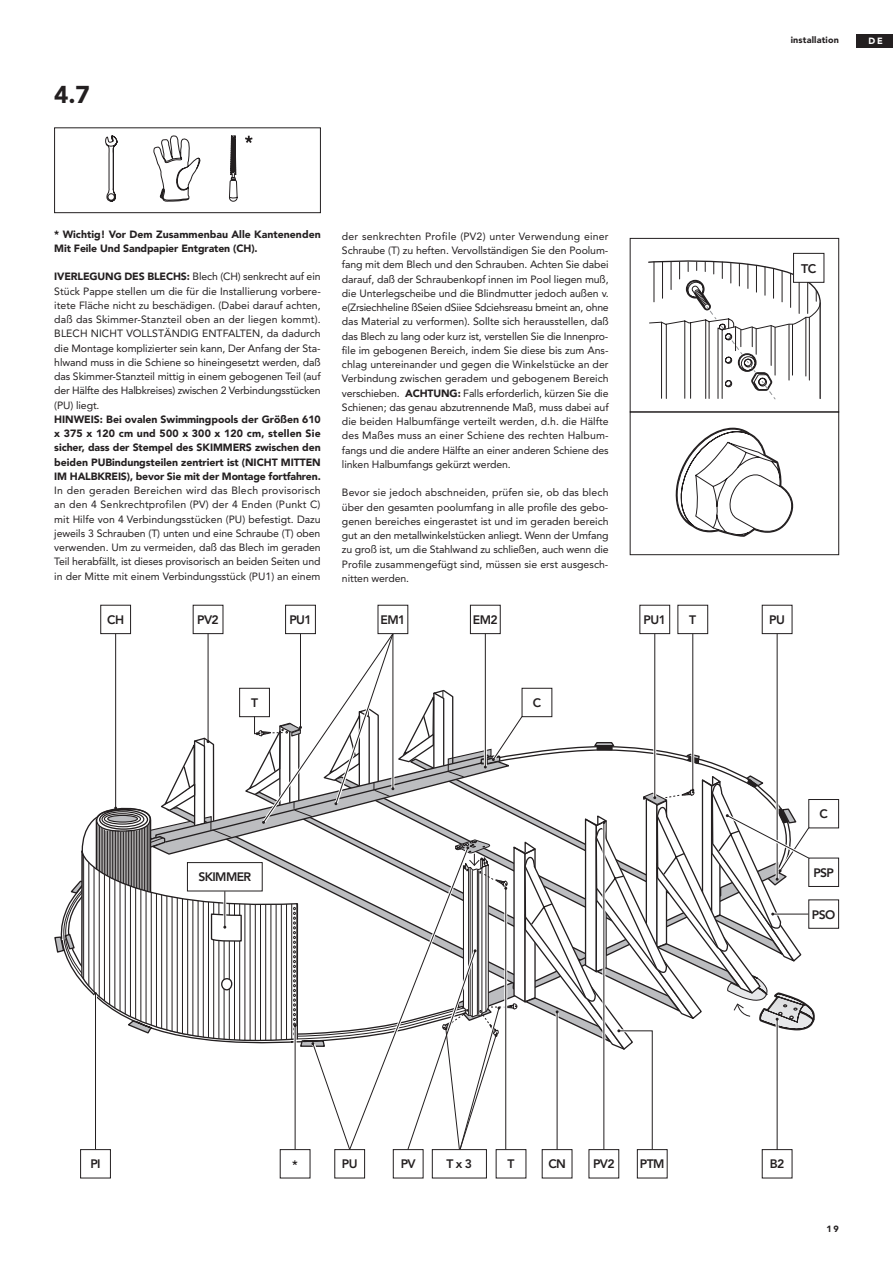
<style>
.page{position:relative;width:893px;height:1263px;background:#fff}
.page>*{position:absolute;margin:0;border:0;box-sizing:border-box;transform-origin:0 0}
.t1{font:900 24.15px "Avenir";color:#231f20}
.t2{font:800 12.45px "Avenir";color:#231f20}
.t3{font:800 12.15px "Avenir";letter-spacing:-.05em;color:#231f20}
.t4{font:10.5px/14.2px "Avenir";letter-spacing:-.01em;color:#231f20;text-align:justify}
.t5{font:900 10.5px/14.2px "Avenir";letter-spacing:-.01em;color:#231f20}
.t6{font:900 9px "Avenir";letter-spacing:.02em;color:#231f20}
.t7{font:900 9px "Avenir";color:#fff}
.s1{font-weight:900}
</style>
<div class="page">
<div style="left:857px;top:34px;width:36px;height:13px;background:#231f20"></div>
<div style="left:100px;top:605px;width:31px;height:29px;border:1px solid #231f20"></div>
<div style="left:285px;top:605px;width:31px;height:29px;border:1px solid #231f20"></div>
<div style="left:393px;top:1149px;width:30px;height:29px;border:1px solid #231f20"></div>
<div style="left:334px;top:1149px;width:31px;height:29px;border:1px solid #231f20"></div>
<div style="left:80px;top:1149px;width:31px;height:29px;border:1px solid #231f20"></div>
<div style="left:637px;top:1149px;width:30px;height:29px;border:1px solid #231f20"></div>
<div style="left:808px;top:799px;width:31px;height:29px;border:1px solid #231f20"></div>
<div style="left:808px;top:858px;width:31px;height:29px;border:1px solid #231f20"></div>
<div style="left:808px;top:899px;width:31px;height:30px;border:1px solid #231f20"></div>
<div style="left:470px;top:605px;width:31px;height:29px;border:1px solid #231f20"></div>
<div style="left:639px;top:605px;width:31px;height:29px;border:1px solid #231f20"></div>
<div style="left:677px;top:605px;width:31px;height:29px;border:1px solid #231f20"></div>
<div style="left:432px;top:1149px;width:55px;height:29px;border:1px solid #231f20"></div>
<svg style="left:648px;top:260px;width:173px;height:139px"></svg>
<div style="left:630px;top:238px;width:209px;height:174px;border:1px solid #231f20"></div>
<svg style="left:676px;top:428px;width:117px;height:109px"></svg>
<div style="left:630px;top:412px;width:209px;height:143px;border:1px solid #231f20"></div>
<div style="left:54px;top:128px;width:267px;height:85px;border:1px solid #231f20"></div>
<svg style="left:105px;top:135px;width:13px;height:67px"></svg>
<svg style="left:154px;top:135px;width:47px;height:67px"></svg>
<svg style="left:229px;top:135px;width:9px;height:67px"></svg>
<svg style="left:245px;top:136px;width:8px;height:7px"></svg>
<div style="left:793px;top:253px;width:31px;height:29px;background:#fff"></div>
<div style="left:793px;top:253px;width:31px;height:30px;border:1px solid #231f20"></div>
<svg style="left:54px;top:633px;width:761px;height:519px"></svg>
<h1 class="t1" style="left:54px;top:80px;width:37px">4.7</h1>
<p class="t6" style="left:791px;top:35px;width:50px">installation</p>
<p class="t7" style="left:868px;top:35px;width:16px">DE</p>
<p class="t5" style="left:54px;top:227px;width:268px">* Wichtig! Vor Dem Zusammenbau Alle Kantenenden<br>Mit Feile Und Sandpapier Entgraten (CH).</p>
<p class="t4" style="left:54px;top:270px;width:268px"><span class="s1">IVERLEGUNG DES BLECHS:</span> Blech (CH) senkrecht auf ein Stück Pappe stellen um die für die Installierung vorbere&shy;itete Fläche nicht zu beschädigen. (Dabei darauf achten, daß das Skimmer-Stanzteil oben an der liegen kommt).<br>BLECH NICHT VOLLSTÄNDIG ENTFALTEN, da dadurch die Montage komplizierter sein kann, Der Anfang der Sta&shy;hlwand muss in die Schiene so hineingesetzt werden, daß das Skimmer-Stanzteil mittig in einem gebogenen Teil (auf der Hälfte des Halbkreises) zwischen 2 Verbindungsstücken (PU) liegt.</p>
<p class="t5" style="left:54px;top:412px;width:268px;text-align:justify">HINWEIS: Bei ovalen Swimmingpools der Größen 610 x 375 x 120 cm und 500 x 300 x 120 cm, stellen Sie sicher, dass der Stempel des SKIMMERS zwischen den beiden PUBindungsteilen zentriert ist (NICHT MITTEN IM HALBKREIS), bevor Sie mit der Montage fortfahren.</p>
<p class="t4" style="left:54px;top:483px;width:268px">In den geraden Bereichen wird das Blech provisorisch an den 4 Senkrechtprofilen (PV) der 4 Enden (Punkt C) mit Hilfe von 4 Verbindungsstücken (PU) befestigt. Dazu jeweils 3 Schrauben (T) unten und eine Schraube (T) oben verwenden. Um zu vermeiden, daß das Blech im geraden Teil herabfällt, ist dieses provisorisch an beiden Seiten und in der Mitte mit einem Verbindungsstück (PU1) an einem</p>
<p class="t4" style="left:342px;top:229px;width:268px">der senkrechten Profile (PV2) unter Verwendung einer Schraube (T) zu heften. Vervollständigen Sie den Poolum&shy;fang mit dem Blech und den Schrauben. Achten Sie dabei darauf, daß der Schraubenkopf innen im Pool liegen muß, die Unterlegscheibe und die Blindmutter jedoch außen v. e(Zrsiechheline ßSeien dSiiee Sdciehsreasu bmeint an, ohne das Material zu verformen). Sollte sich herausstellen, daß das Blech zu lang oder kurz ist, verstellen Sie die Innenpro&shy;file im gebogenen Bereich, indem Sie diese bis zum Ans&shy;chlag untereinander und gegen die Winkelstücke an der Verbindung zwischen geradem und gebogenem Bereich verschieben. <span class="s1">ACHTUNG:</span> Falls erforderlich, kürzen Sie die Schienen; das genau abzutrennende Maß, muss dabei auf die beiden Halbumfänge verteilt werden, d.h. die Hälfte des Maßes muss an einer Schiene des rechten Halbum&shy;fangs und die andere Hälfte an einer anderen Schiene des linken Halbumfangs gekürzt werden.</p>
<p class="t4" style="left:342px;top:485px;width:268px">Bevor sie jedoch abschneiden, prüfen sie, ob das blech über den gesamten poolumfang in alle profile des gebo&shy;genen bereiches eingerastet ist und im geraden bereich gut an den metallwinkelstücken anliegt. Wenn der Umfang zu groß ist, um die Stahlwand zu schließen, auch wenn die Profile zusammengefügt sind, müssen sie erst ausgesch&shy;nitten werden.</p>
<p class="t2" style="left:801px;top:261px;width:17px">TC</p>
<p class="t3" style="left:107px;top:613px;width:18px">CH</p>
<p class="t3" style="left:197px;top:613px;width:23px">PV2</p>
<p class="t3" style="left:289px;top:613px;width:24px">PU1</p>
<p class="t3" style="left:380px;top:613px;width:26px">EM1</p>
<p class="t3" style="left:473px;top:613px;width:26px">EM2</p>
<p class="t3" style="left:644px;top:613px;width:24px">PU1</p>
<p class="t3" style="left:689px;top:613px;width:9px">T</p>
<p class="t3" style="left:769px;top:613px;width:17px">PU</p>
<p class="t3" style="left:251px;top:696px;width:9px">T</p>
<p class="t3" style="left:533px;top:696px;width:10px">C</p>
<p class="t3" style="left:198px;top:870px;width:54px">SKIMMER</p>
<p class="t3" style="left:819px;top:807px;width:10px">C</p>
<p class="t3" style="left:813px;top:865px;width:22px">PSP</p>
<p class="t3" style="left:812px;top:907px;width:25px">PSO</p>
<p class="t3" style="left:90px;top:1157px;width:12px">PI</p>
<p class="t3" style="left:292px;top:1158px;width:7px">*</p>
<p class="t3" style="left:342px;top:1157px;width:17px">PU</p>
<p class="t3" style="left:401px;top:1157px;width:17px">PV</p>
<p class="t3" style="left:507px;top:1157px;width:9px">T</p>
<p class="t3" style="left:548px;top:1157px;width:19px">CN</p>
<p class="t3" style="left:593px;top:1157px;width:23px">PV2</p>
<p class="t3" style="left:640px;top:1157px;width:26px">PTM</p>
<p class="t3" style="left:770px;top:1157px;width:16px">B2</p>
<p class="t3" style="left:447px;top:1157px;width:27px">T x 3</p>
<p class="t6" style="left:826px;top:1223px;width:14px">19</p>
</div>
